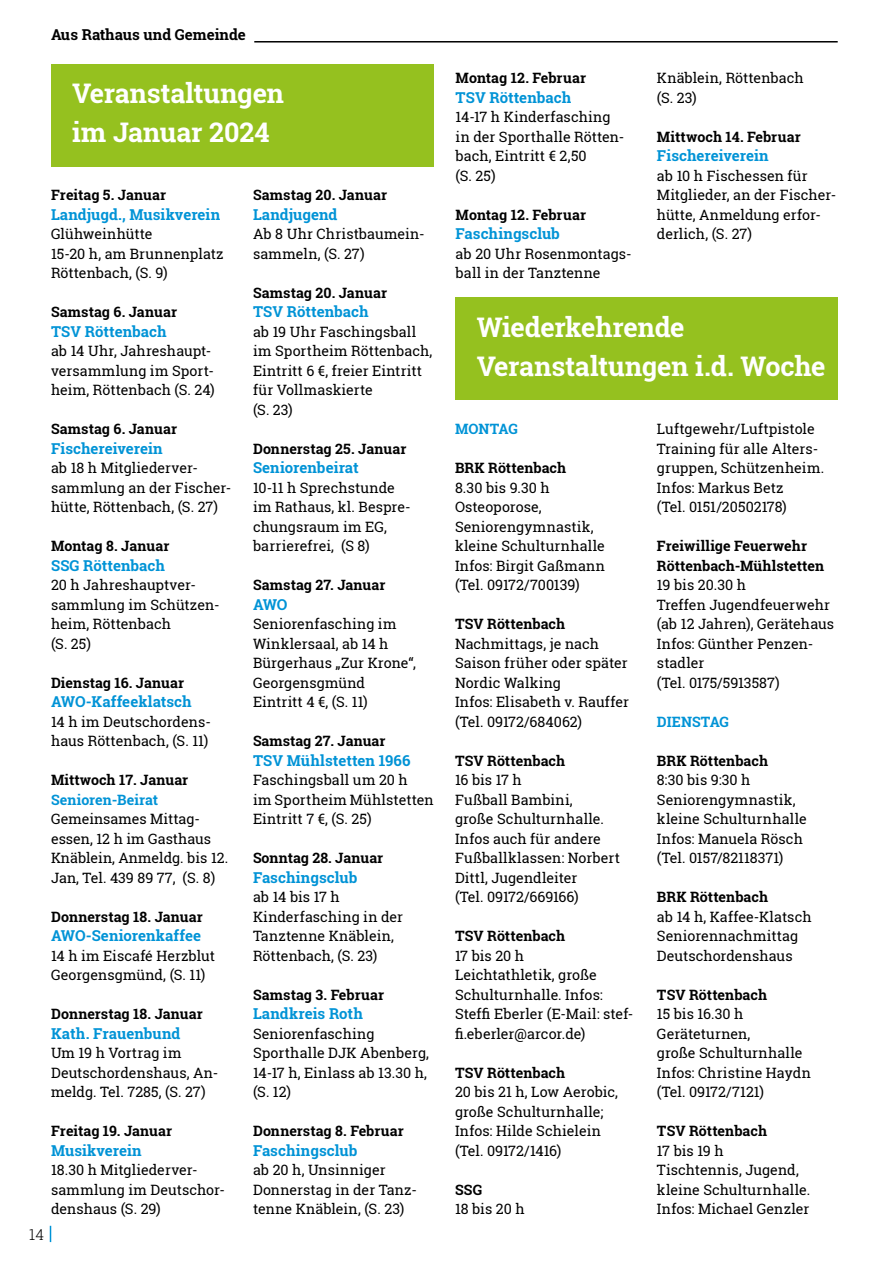
<style>
.page{position:relative;width:893px;height:1263px;background:#fff}
.page>*{position:absolute;margin:0;border:0;box-sizing:border-box;transform-origin:0 0}
.t1{font:700 27px/39px "Roboto Slab";letter-spacing:-.005em;color:#fff}
.t2{font:700 15px "Roboto Slab";color:#0093d6}
.t3{font:700 15px "Roboto Slab";color:#000}
.t4{font:300 15px "Roboto Slab";color:#000}
.t5{font:14.25px/19.5px "Roboto Slab";letter-spacing:.005em;color:#000}
.t6{font:700 14.25px/19.5px "Roboto Slab";letter-spacing:.005em;color:#000}
.t7{font:700 14.25px "Roboto Slab";color:#0093d6}
</style>
<div class="page">
<svg style="left:50px;top:1226px;width:1px;height:16px"></svg>
<hr style="left:254px;top:41px;width:584px;height:2px;background:#000">
<div style="left:456px;top:298px;width:382px;height:102px;background:#95c11f"></div>
<div style="left:51px;top:64px;width:383px;height:103px;background:#95c11f"></div>
<p class="t3" style="left:51px;top:25px;width:196px">Aus Rathaus und Gemeinde</p>
<h1 class="t1" style="left:72px;top:73px;width:213px">Veranstaltungen im Januar 2024</h1>
<p class="t6" style="left:51px;top:185px;width:117px">Freitag 5. Januar</p>
<p class="t2" style="left:51px;top:204px;width:171px">Landjugd., Musikverein</p>
<p class="t5" style="left:51px;top:224px;width:174px">Glühweinhütte<br>15-20 h, am Brunnenplatz<br>Röttenbach, (S. 9)</p>
<p class="t6" style="left:51px;top:302px;width:127px">Samstag 6. Januar</p>
<p class="t2" style="left:51px;top:321px;width:117px">TSV Röttenbach</p>
<p class="t5" style="left:51px;top:341px;width:165px">ab 14 Uhr, Jahreshaupt&shy;versammlung im Sport&shy;heim, Röttenbach (S. 24)</p>
<p class="t6" style="left:51px;top:419px;width:127px">Samstag 6. Januar</p>
<p class="t2" style="left:51px;top:438px;width:113px">Fischereiverein</p>
<p class="t5" style="left:51px;top:458px;width:182px">ab 18 h Mitgliederver&shy;sammlung an der Fischer&shy;hütte, Röttenbach, (S. 27)</p>
<p class="t6" style="left:51px;top:536px;width:120px">Montag 8. Januar</p>
<p class="t2" style="left:51px;top:555px;width:115px">SSG Röttenbach</p>
<p class="t5" style="left:51px;top:575px;width:170px">20 h Jahreshauptver&shy;sammlung im Schützen&shy;heim, Röttenbach<br>(S. 25)</p>
<p class="t6" style="left:51px;top:673px;width:135px">Dienstag 16. Januar</p>
<p class="t2" style="left:51px;top:692px;width:142px">AWO-Kaffeeklatsch</p>
<p class="t5" style="left:51px;top:712px;width:161px">14 h im Deutschordens&shy;haus Röttenbach, (S. 11)</p>
<p class="t6" style="left:51px;top:770px;width:139px">Mittwoch 17. Januar</p>
<p class="t7" style="left:51px;top:790px;width:109px">Senioren-Beirat</p>
<p class="t5" style="left:51px;top:809px;width:179px">Gemeinsames Mittag&shy;essen, 12 h im Gasthaus<br>Knäblein, Anmeldg. bis 12.<br>Jan, Tel. 439 89 77, (S. 8)</p>
<p class="t6" style="left:51px;top:907px;width:153px">Donnerstag 18. Januar</p>
<p class="t2" style="left:51px;top:926px;width:152px">AWO-Seniorenkaffee</p>
<p class="t5" style="left:51px;top:946px;width:165px">14 h im Eiscafé Herzblut<br>Georgensgmünd, (S. 11)</p>
<p class="t6" style="left:51px;top:1004px;width:153px">Donnerstag 18. Januar</p>
<p class="t2" style="left:51px;top:1023px;width:131px">Kath. Frauenbund</p>
<p class="t5" style="left:51px;top:1043px;width:169px">Um 19 h Vortrag im<br>Deutschordenshaus, An&shy;meldg. Tel. 7285, (S. 27)</p>
<p class="t6" style="left:51px;top:1121px;width:123px">Freitag 19. Januar</p>
<p class="t2" style="left:51px;top:1140px;width:92px">Musikverein</p>
<p class="t5" style="left:51px;top:1160px;width:176px">18.30 h Mitgliederver&shy;sammlung im Deutschor&shy;denshaus (S. 29)</p>
<p class="t4" style="left:29px;top:1224px;width:16px">14</p>
<p class="t6" style="left:253px;top:185px;width:135px">Samstag 20. Januar</p>
<p class="t2" style="left:253px;top:204px;width:86px">Landjugend</p>
<p class="t5" style="left:253px;top:224px;width:173px">Ab 8 Uhr Christbaumein&shy;sammeln, (S. 27)</p>
<p class="t6" style="left:253px;top:283px;width:135px">Samstag 20. Januar</p>
<p class="t2" style="left:253px;top:302px;width:117px">TSV Röttenbach</p>
<p class="t5" style="left:253px;top:322px;width:181px">ab 19 Uhr Faschingsball im Sportheim Röttenbach,<br>Eintritt 6 €, freier Eintritt für Vollmaskierte<br>(S. 23)</p>
<p class="t6" style="left:253px;top:439px;width:155px">Donnerstag 25. Januar</p>
<p class="t2" style="left:253px;top:458px;width:107px">Seniorenbeirat</p>
<p class="t5" style="left:253px;top:478px;width:159px">10-11 h Sprechstunde im Rathaus, kl. Bespre&shy;chungsraum im EG, barrierefrei, (S 8)</p>
<p class="t6" style="left:253px;top:575px;width:134px">Samstag 27. Januar</p>
<p class="t2" style="left:253px;top:594px;width:36px">AWO</p>
<p class="t5" style="left:253px;top:614px;width:164px">Seniorenfasching im<br>Winklersaal, ab 14 h<br>Bürgerhaus „Zur Krone“,<br>Georgensgmünd<br>Eintritt 4 €, (S. 11)</p>
<p class="t6" style="left:253px;top:731px;width:134px">Samstag 27. Januar</p>
<p class="t2" style="left:253px;top:750px;width:159px">TSV Mühlstetten 1966</p>
<p class="t5" style="left:253px;top:770px;width:182px">Faschingsball um 20 h<br>im Sportheim Mühlstetten<br>Eintritt 7 €, (S. 25)</p>
<p class="t6" style="left:253px;top:848px;width:132px">Sonntag 28. Januar</p>
<p class="t2" style="left:253px;top:867px;width:106px">Faschingsclub</p>
<p class="t5" style="left:253px;top:887px;width:152px">ab 14 bis 17 h<br>Kinderfasching in der<br>Tanztenne Knäblein,<br>Röttenbach, (S. 23)</p>
<p class="t6" style="left:253px;top:985px;width:133px">Samstag 3. Februar</p>
<p class="t2" style="left:253px;top:1004px;width:111px">Landkreis Roth</p>
<p class="t5" style="left:253px;top:1024px;width:178px">Seniorenfasching<br>Sporthalle DJK Abenberg,<br>14-17 h, Einlass ab 13.30 h, (S. 12)</p>
<p class="t6" style="left:253px;top:1121px;width:152px">Donnerstag 8. Februar</p>
<p class="t2" style="left:253px;top:1140px;width:106px">Faschingsclub</p>
<p class="t5" style="left:253px;top:1160px;width:165px">ab 20 h, Unsinniger<br>Donnerstag in der Tanz&shy;tenne Knäblein, (S. 23)</p>
<p class="t6" style="left:456px;top:68px;width:132px">Montag 12. Februar</p>
<p class="t2" style="left:456px;top:87px;width:117px">TSV Röttenbach</p>
<p class="t5" style="left:456px;top:107px;width:170px">14-17 h Kinderfasching in der Sporthalle Rötten&shy;bach, Eintritt € 2,50<br>(S. 25)</p>
<p class="t6" style="left:456px;top:205px;width:132px">Montag 12. Februar</p>
<p class="t2" style="left:456px;top:224px;width:106px">Faschingsclub</p>
<p class="t5" style="left:456px;top:244px;width:177px">ab 20 Uhr Rosenmontags&shy;ball in der Tanztenne</p>
<p class="t5" style="left:657px;top:68px;width:148px">Knäblein, Röttenbach (S. 23)</p>
<p class="t6" style="left:657px;top:127px;width:145px">Mittwoch 14. Februar</p>
<p class="t2" style="left:657px;top:146px;width:113px">Fischereiverein</p>
<p class="t5" style="left:657px;top:166px;width:181px">ab 10 h Fischessen für<br>Mitglieder, an der Fischer&shy;hütte, Anmeldung erfor&shy;derlich, (S. 27)</p>
<h1 class="t1" style="left:477px;top:307px;width:350px">Wiederkehrende<br>Veranstaltungen i.d. Woche</h1>
<p class="t7" style="left:455px;top:419px;width:64px">MONTAG</p>
<p class="t6" style="left:455px;top:458px;width:113px">BRK Röttenbach</p>
<p class="t5" style="left:455px;top:478px;width:151px">8.30 bis 9.30 h<br>Osteoporose,<br>Seniorengymnastik, kleine Schulturnhalle<br>Infos: Birgit Gaßmann (Tel. 09172/700139)</p>
<p class="t6" style="left:455px;top:614px;width:112px">TSV Röttenbach</p>
<p class="t5" style="left:455px;top:634px;width:175px">Nachmittags, je nach<br>Saison früher oder später<br>Nordic Walking<br>Infos: Elisabeth v. Rauffer (Tel. 09172/684062)</p>
<p class="t6" style="left:455px;top:751px;width:112px">TSV Röttenbach</p>
<p class="t5" style="left:455px;top:770px;width:166px">16 bis 17 h<br>Fußball Bambini,<br>große Schulturnhalle.<br>Infos auch für andere<br>Fußballklassen: Norbert<br>Dittl, Jugendleiter<br>(Tel. 09172/669166)</p>
<p class="t6" style="left:455px;top:926px;width:112px">TSV Röttenbach</p>
<p class="t5" style="left:455px;top:946px;width:180px">17 bis 20 h<br>Leichtathletik, große<br>Schulturnhalle. Infos:<br>Steffi Eberler (E-Mail: stef&shy;fi.eberler@arcor.de)</p>
<p class="t6" style="left:455px;top:1063px;width:112px">TSV Röttenbach</p>
<p class="t5" style="left:455px;top:1082px;width:165px">20 bis 21 h, Low Aerobic, große Schulturnhalle;<br>Infos: Hilde Schielein (Tel. 09172/1416)</p>
<p class="t6" style="left:455px;top:1180px;width:29px">SSG</p>
<p class="t5" style="left:455px;top:1199px;width:71px">18 bis 20 h</p>
<p class="t5" style="left:657px;top:419px;width:169px">Luftgewehr/Luftpistole<br>Training für alle Alters&shy;gruppen, Schützenheim.<br>Infos: Markus Betz<br>(Tel. 0151/20502178)</p>
<p class="t6" style="left:657px;top:536px;width:169px">Freiwillige Feuerwehr<br>Röttenbach-Mühlstetten</p>
<p class="t5" style="left:657px;top:575px;width:179px">19 bis 20.30 h<br>Treffen Jugendfeuerwehr (ab 12 Jahren), Gerätehaus<br>Infos: Günther Penzen&shy;stadler<br>(Tel. 0175/5913587)</p>
<p class="t7" style="left:657px;top:712px;width:74px">DIENSTAG</p>
<p class="t6" style="left:657px;top:750px;width:113px">BRK Röttenbach</p>
<p class="t5" style="left:657px;top:770px;width:151px">8:30 bis 9:30 h<br>Seniorengymnastik, kleine Schulturnhalle<br>Infos: Manuela Rösch (Tel. 0157/82118371)</p>
<p class="t6" style="left:657px;top:887px;width:113px">BRK Röttenbach</p>
<p class="t5" style="left:657px;top:906px;width:156px">ab 14 h, Kaffee-Klatsch<br>Seniorennachmittag<br>Deutschordenshaus</p>
<p class="t6" style="left:657px;top:984px;width:112px">TSV Röttenbach</p>
<p class="t5" style="left:657px;top:1004px;width:155px">15 bis 16.30 h<br>Geräteturnen,<br>große Schulturnhalle<br>Infos: Christine Haydn (Tel. 09172/7121)</p>
<p class="t6" style="left:657px;top:1121px;width:112px">TSV Röttenbach</p>
<p class="t5" style="left:657px;top:1140px;width:155px">17 bis 19 h<br>Tischtennis, Jugend, kleine Schulturnhalle.<br>Infos: Michael Genzler</p>
</div>
